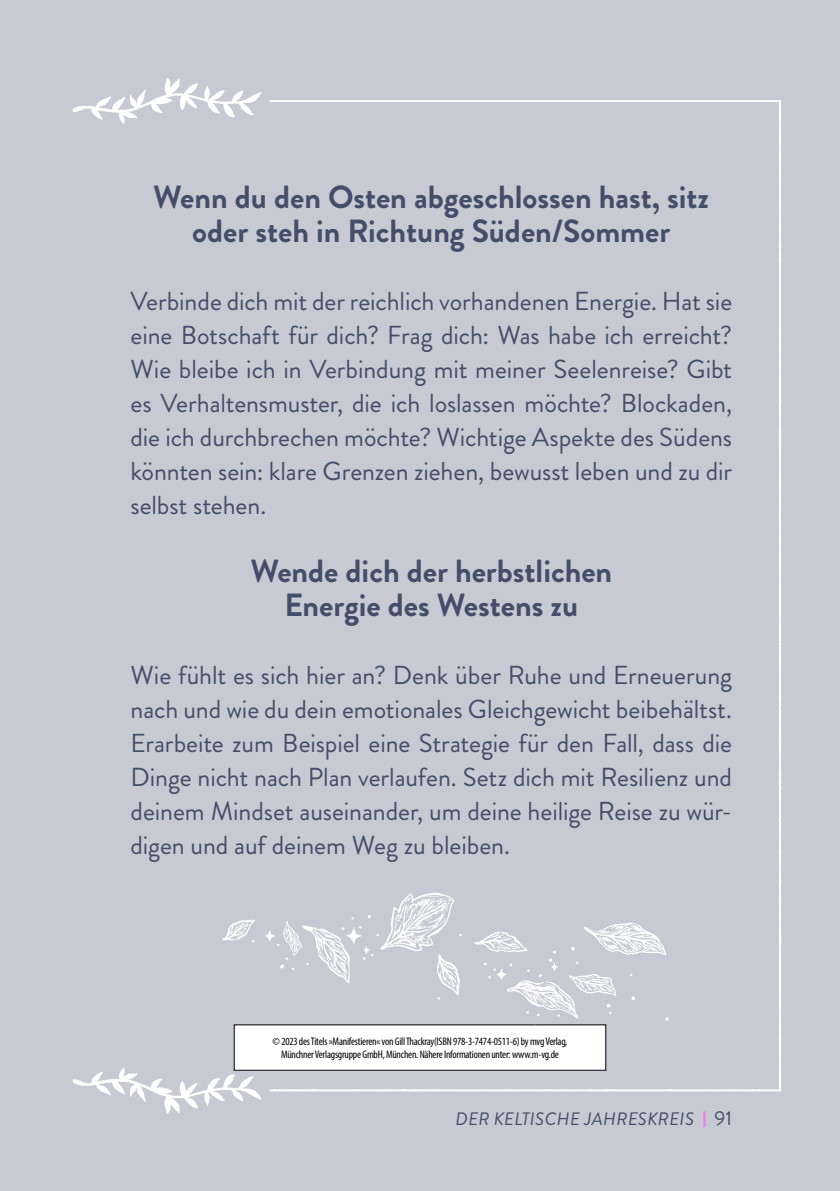
<style>
.page{position:relative;width:840px;height:1191px;background:#fff}
.page>*{position:absolute;margin:0;border:0;box-sizing:border-box;transform-origin:0 0}
.C_Subhead{font:700 32px/34px "Brandon Grotesque";color:#444e69;text-align:center}
.B_Body_Left{font:26px/34px "Brandon Grotesque";letter-spacing:-.005em;color:#444e69;text-align:justify}
.t1{font:italic 18px "Brandon Grotesque";letter-spacing:.03em;color:#444e69}
.t2{font:condensed 11px/13.2px "Myriad Pro";letter-spacing:-.02em;color:#000;text-align:center}
.s1{font-style:normal;font-size:20px}
</style>
<div class="page">
<div style="left:0;top:0;width:839px;height:1191px;background:#c7cad2"></div>
<img style="left:72px;top:78px;width:710px;height:1049px">
<img style="left:162px;top:811px;width:515px;height:217px">
<hr style="left:702px;top:1111px;width:3px;height:16px;background:#f27eeb">
<div style="left:234px;top:1025px;width:371px;height:45px;background:#fff"></div>
<p class="C_Subhead" style="left:153px;top:180px;width:557px">Wenn du den Osten abgeschlossen hast, sitz oder steh in Richtung Süden/Sommer</p>
<p class="B_Body_Left" style="left:130px;top:284px;width:603px">Verbinde dich mit der reichlich vorhandenen Energie. Hat sie eine Botschaft für dich? Frag dich: Was habe ich erreicht?<br>Wie bleibe ich in Verbindung mit meiner Seelenreise? Gibt es Verhaltensmuster, die ich loslassen möchte? Blockaden, die ich durchbrechen möchte? Wichtige Aspekte des Südens könnten sein: klare Grenzen ziehen, bewusst leben und zu dir selbst stehen.</p>
<p class="C_Subhead" style="left:250px;top:554px;width:363px">Wende dich der herbstlichen<br>Energie des Westens zu</p>
<p class="B_Body_Left" style="left:130px;top:658px;width:602px">Wie fühlt es sich hier an? Denk über Ruhe und Erneuerung nach und wie du dein emotionales Gleichgewicht beibehältst.<br>Erarbeite zum Beispiel eine Strategie für den Fall, dass die Dinge nicht nach Plan verlaufen. Setz dich mit Resilienz und deinem Mindset auseinander, um deine heilige Reise zu wür&shy;digen und auf deinem Weg zu bleiben.</p>
<p class="t2" style="left:272px;top:1034px;width:296px">© 2023 des Titels »Manifestieren« von Gill Thackray(ISBN 978-3-7474-0511-6) by mvg Verlag,<br>Münchner Verlagsgruppe GmbH, München. Nähere Informationen unter: www.m-vg.de</p>
<p class="t1" style="left:455px;top:1106px;width:278px">DER KELTISCHE JAHRESKREIS <span class="s1">91</span></p>
</div>
